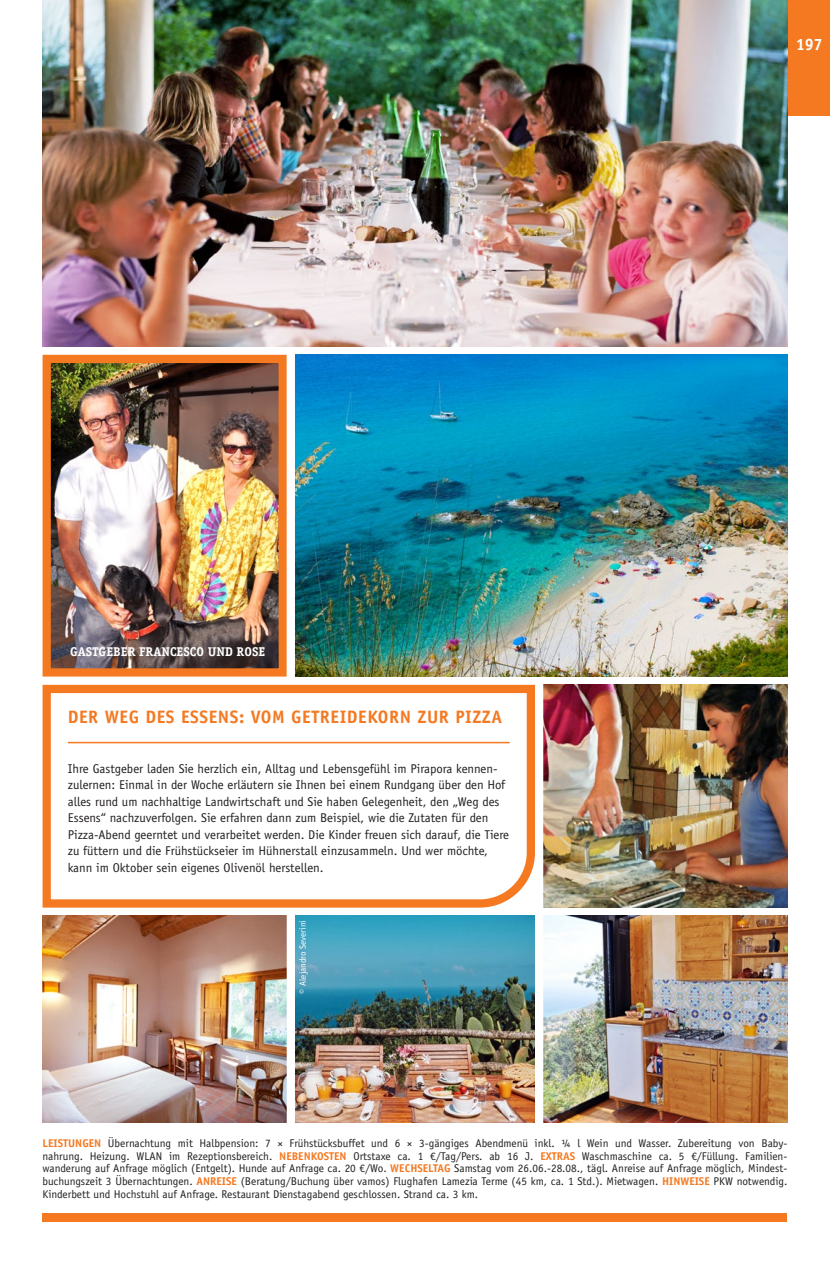
<style>
.page{position:relative;width:830px;height:1263px;background:#fff}
.page>*{position:absolute;margin:0;border:0;box-sizing:border-box;transform-origin:0 0}
.t1{font:700 18px "Officina Sans Std";letter-spacing:.03em;color:#f47921}
.t2{font:700 16.5px "Officina Sans Std";color:#fff}
.t3{font:12.75px/16.5px "Officina Sans Std";color:#231f20}
.t4{font:700 12.75px "Officina Serif Std";color:#fff}
.t5{font:11.25px/12.8px "Officina Sans Std";color:#231f20;text-align:justify}
.t6{font:9px "Officina Sans Std";color:#fff}
.s1{font-weight:700;color:#f47921}
</style>
<div class="page">
<div style="left:787px;top:0;width:42px;height:116px;background:#f47921"></div>
<img style="left:543px;top:685px;width:244px;height:223px">
<img style="left:43px;top:916px;width:744px;height:206px">
<img style="left:295px;top:355px;width:492px;height:321px">
<img style="left:43px;top:0;width:744px;height:347px">
<img style="left:52px;top:364px;width:226px;height:303px">
<div style="left:43px;top:355px;width:244px;height:321px;border:8px solid #f47921"></div>
<svg style="left:42px;top:684px;width:492px;height:224px"></svg>
<div style="left:43px;top:1213px;width:744px;height:8px;background:#f47921"></div>
<div style="left:286px;top:913px;width:9px;height:214px;background:#fff"></div>
<div style="left:534px;top:682px;width:9px;height:445px;background:#fff"></div>
<div style="left:286px;top:353px;width:9px;height:327px;background:#fff"></div>
<hr style="left:68px;top:742px;width:441px;height:1px;background:#f47921">
<h2 class="t2" style="left:795px;top:34px;width:28px">197</h2>
<p class="t4" style="left:70px;top:643px;width:196px">GASTGEBER FRANCESCO UND ROSE</p>
<h1 class="t1" style="left:68px;top:706px;width:435px">DER WEG DES ESSENS: VOM GETREIDEKORN ZUR PIZZA</h1>
<p class="t3" style="left:68px;top:760px;width:442px">Ihre Gastgeber laden Sie herzlich ein, Alltag und Lebensgefühl im Pirapora kennen&shy;zulernen: Einmal in der Woche erläutern sie Ihnen bei einem Rundgang über den Hof alles rund um nachhaltige Landwirtschaft und Sie haben Gelegenheit, den „Weg des Essens“ nachzuverfolgen. Sie erfahren dann zum Beispiel, wie die Zutaten für den Pizza-Abend geerntet und verarbeitet werden. Die Kinder freuen sich darauf, die Tiere zu füttern und die Frühstückseier im Hühnerstall einzusammeln. Und wer möchte, kann im Oktober sein eigenes Olivenöl herstellen.</p>
<p class="t6" style="left:297px;top:994px;width:75px;rotate:-90deg">© Alejandro Severini</p>
<p class="t5" style="left:43px;top:1136px;width:746px"><span class="s1">LEISTUNGEN</span> Übernachtung mit Halbpension: 7 × Frühstücksbuffet und 6 × 3-gängiges Abendmenü inkl. ¼ l Wein und Wasser. Zubereitung von Baby&shy;nahrung. Heizung. WLAN im Rezeptionsbereich. <span class="s1">NEBENKOSTEN</span> Ortstaxe ca. 1 €/Tag/Pers. ab 16 J. <span class="s1">EXTRAS</span> Waschmaschine ca. 5 €/Füllung. Familien&shy;wanderung auf Anfrage möglich (Entgelt). Hunde auf Anfrage ca. 20 €/Wo. <span class="s1">WECHSELTAG</span> Samstag vom 26.06.-28.08., tägl. Anreise auf Anfrage möglich, Mindest&shy;buchungszeit 3 Übernachtungen. <span class="s1">ANREISE</span> (Beratung/Buchung über vamos) Flughafen Lamezia Terme (45 km, ca. 1 Std.). Mietwagen. <span class="s1">HINWEISE</span> PKW notwendig.<br>Kinderbett und Hochstuhl auf Anfrage. Restaurant Dienstagabend geschlossen. Strand ca. 3 km.</p>
</div>
